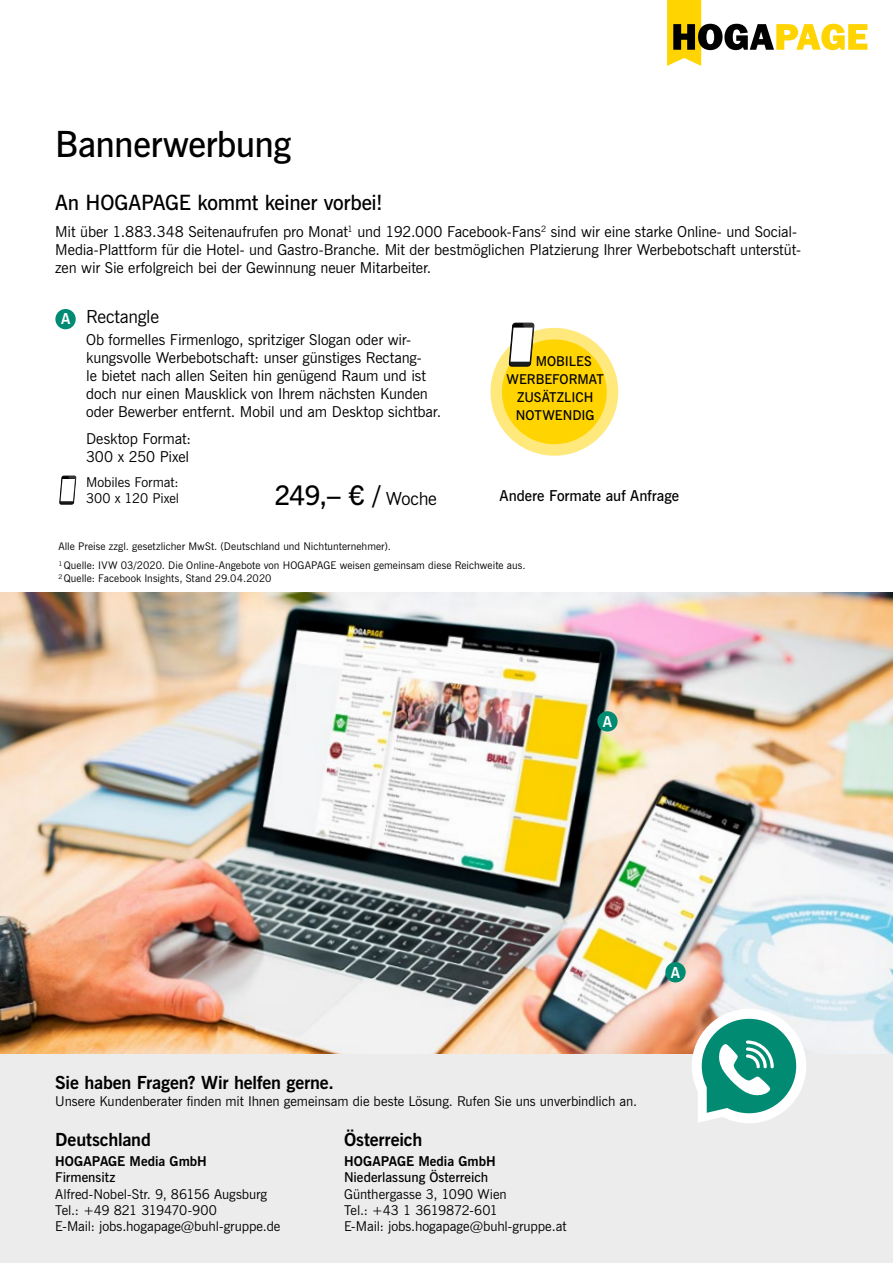
<style>
.page{position:relative;width:893px;height:1263px;background:#fff}
.page>*{position:absolute;margin:0;border:0;box-sizing:border-box;transform-origin:0 0}
.t1{font:600 36px "News Gothic";letter-spacing:-.015em;color:#000}
.t2{font:600 27px "News Gothic";color:#000}
.t3{font:600 21px "News Gothic";letter-spacing:-.01em;color:#000}
.t4{font:700 18px "News Gothic";letter-spacing:-.01em;color:#000}
.t5{font:18px "News Gothic";letter-spacing:-.015em;color:#000}
.t6{font:15px/18px "News Gothic";letter-spacing:-.005em;color:#000}
.t7{font:600 15px "News Gothic";letter-spacing:-.005em;color:#000}
.t8{font:700 15px "News Gothic";color:#fff}
.t9{font:13.5px/16.2px "News Gothic";letter-spacing:-.005em;color:#000}
.t10{font:600 13.5px "News Gothic";color:#000}
.t11{font:700 13.5px "News Gothic";letter-spacing:.005em;color:#000}
.t12{font:10.5px/12.6px "News Gothic";letter-spacing:.005em;color:#000}
.s1{font-weight:400;font-size:18px}
</style>
<div class="page">
<div style="left:0;top:1053px;width:893px;height:210px;background:#ececed"></div>
<svg style="left:667px;top:0;width:200px;height:66px"></svg>
<img style="left:0;top:592px;width:893px;height:461px">
<div style="left:665px;top:962px;width:21px;height:20px;background:#008b72;border-radius:50%"></div>
<div style="left:597px;top:711px;width:21px;height:20px;background:#008b72;border-radius:50%"></div>
<svg style="left:692px;top:1009px;width:114px;height:114px"></svg>
<svg style="left:490px;top:328px;width:128px;height:128px;background:#fee97f"></svg>
<div style="left:502px;top:339px;width:105px;height:105px;background:#ffd400;border-radius:50%"></div>
<svg style="left:509px;top:323px;width:25px;height:43px"></svg>
<div style="left:55px;top:309px;width:21px;height:20px;background:#008b72;border-radius:50%"></div>
<svg style="left:59px;top:476px;width:17px;height:28px"></svg>
<h1 class="t1" style="left:55px;top:120px;width:237px">Bannerwerbung</h1>
<h3 class="t3" style="left:55px;top:189px;width:329px">An HOGAPAGE kommt keiner vorbei!</h3>
<p class="t6" style="left:55px;top:223px;width:747px">Mit über 1.883.348 Seitenaufrufen pro Monat<sup>1</sup> und 192.000 Facebook-Fans<sup>2</sup> sind wir eine starke Online- und Social-<br>Media-Plattform für die Hotel- und Gastro-Branche. Mit der bestmöglichen Platzierung Ihrer Werbebotschaft unterstüt&shy;zen wir Sie erfolgreich bei der Gewinnung neuer Mitarbeiter.</p>
<p class="t8" style="left:61px;top:309px;width:11px">A</p>
<p class="t5" style="left:86px;top:305px;width:74px">Rectangle</p>
<p class="t6" style="left:86px;top:331px;width:357px">Ob formelles Firmenlogo, spritziger Slogan oder wir&shy;kungsvolle Werbebotschaft: unser günstiges Rectang-<br>le bietet nach allen Seiten hin genügend Raum und ist doch nur einen Mausklick von Ihrem nächsten Kunden oder Bewerber entfernt. Mobil und am Desktop sichtbar.</p>
<p class="t6" style="left:86px;top:430px;width:107px">Desktop Format:<br>300 x 250 Pixel</p>
<p class="t9" style="left:86px;top:474px;width:95px">Mobiles Format:<br>300 x 120 Pixel</p>
<h2 class="t2" style="left:274px;top:477px;width:164px">249,– € / <span class="s1">Woche</span></h2>
<p class="t12" style="left:58px;top:540px;width:334px">Alle Preise zzgl. gesetzlicher MwSt. (Deutschland und Nichtunternehmer).</p>
<p class="t10" style="left:536px;top:352px;width:58px">MOBILES</p>
<p class="t10" style="left:507px;top:370px;width:99px">WERBEFORMAT</p>
<p class="t10" style="left:517px;top:388px;width:78px">ZUSÄTZLICH</p>
<p class="t10" style="left:516px;top:406px;width:80px">NOTWENDIG</p>
<p class="t7" style="left:500px;top:485px;width:181px">Andere Formate auf Anfrage</p>
<p class="t12" style="left:58px;top:559px;width:469px">¹Quelle: IVW 03/2020. Die Online-Angebote von HOGAPAGE weisen gemeinsam diese Reichweite aus.<br>²Quelle: Facebook Insights, Stand 29.04.2020</p>
<p class="t8" style="left:603px;top:711px;width:11px">A</p>
<p class="t8" style="left:671px;top:962px;width:11px">A</p>
<p class="t4" style="left:55px;top:1071px;width:280px">Sie haben Fragen? Wir helfen gerne.</p>
<p class="t9" style="left:55px;top:1093px;width:583px">Unsere Kundenberater finden mit Ihnen gemeinsam die beste Lösung. Rufen Sie uns unverbindlich an.</p>
<p class="t4" style="left:55px;top:1127px;width:97px">Deutschland</p>
<p class="t11" style="left:55px;top:1152px;width:153px">HOGAPAGE Media GmbH</p>
<p class="t10" style="left:55px;top:1168px;width:62px">Firmensitz</p>
<p class="t9" style="left:55px;top:1186px;width:227px">Alfred-Nobel-Str. 9, 86156 Augsburg<br>Tel.: +49 821 319470-900<br>E-Mail: jobs.hogapage@buhl-gruppe.de</p>
<p class="t4" style="left:344px;top:1127px;width:80px">Österreich</p>
<p class="t11" style="left:344px;top:1152px;width:153px">HOGAPAGE Media GmbH</p>
<p class="t10" style="left:344px;top:1168px;width:146px">Niederlassung Österreich</p>
<p class="t9" style="left:344px;top:1186px;width:224px">Günthergasse 3, 1090 Wien<br>Tel.: +43 1 3619872-601<br>E-Mail: jobs.hogapage@buhl-gruppe.at</p>
</div>
